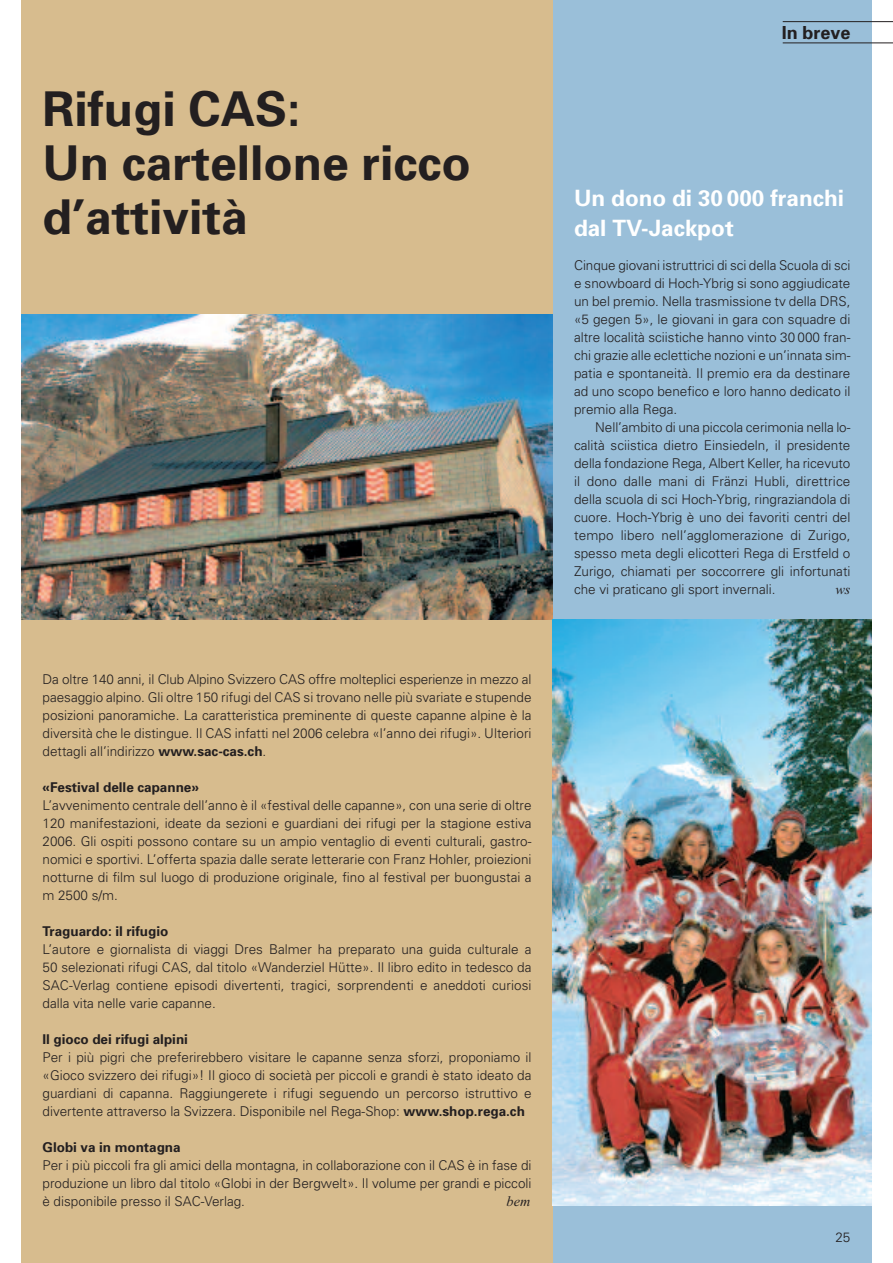
<style>
.page{position:relative;width:893px;height:1263px;background:#fff}
.page>*{position:absolute;margin:0;border:0;box-sizing:border-box;transform-origin:0 0}
.t1{font:700 48px/54px "Univers";color:#231f20}
.t2{font:700 22.5px/30px "Univers";color:#fff}
.t3{font:700 18px "Univers";color:#231f20}
.t4{font:italic 14.25px "Times New Roman";color:#231f20}
.t5{font:300 13.5px/18px "Univers";color:#231f20;text-align:justify}
.t6{font:700 13.5px "Univers";color:#231f20}
.s1{font-weight:700}
</style>
<div class="page">
<div style="left:553px;top:0;width:319px;height:1263px;background:#9abfd9"></div>
<hr style="left:783px;top:21px;width:110px;height:1px;background:#231f20">
<hr style="left:783px;top:43px;width:110px;height:1px;background:#231f20">
<div style="left:21px;top:0;width:532px;height:1263px;background:#d7bc8e"></div>
<img style="left:21px;top:315px;width:532px;height:305px">
<img style="left:553px;top:620px;width:319px;height:585px">
<h1 class="t1" style="left:43px;top:86px;width:430px">Rifugi CAS:<br>Un cartellone ricco d’attività</h1>
<p class="t5" style="left:43px;top:671px;width:490px">Da oltre 140 anni, il Club Alpino Svizzero CAS offre molteplici esperienze in mezzo al paesaggio alpino. Gli oltre 150 rifugi del CAS si trovano nelle più svariate e stupende posizioni panoramiche. La caratteristica preminente di queste capanne alpine è la diversità che le distingue. Il CAS infatti nel 2006 celebra «l’anno dei rifugi». Ulteriori dettagli all’indirizzo <span class="s1">www.sac-cas.ch</span>.</p>
<p class="t6" style="left:43px;top:782px;width:158px">«Festival delle capanne»</p>
<p class="t5" style="left:43px;top:797px;width:490px">L’avvenimento centrale dell’anno è il «festival delle capanne», con una serie di oltre 120 manifestazioni, ideate da sezioni e guardiani dei rifugi per la stagione estiva 2006. Gli ospiti possono contare su un ampio ventaglio di eventi culturali, gastro&shy;nomici e sportivi. L’offerta spazia dalle serate letterarie con Franz Hohler, proiezioni notturne di film sul luogo di produzione originale, fino al festival per buongustai a m 2500 s/m.</p>
<p class="t6" style="left:43px;top:926px;width:127px">Traguardo: il rifugio</p>
<p class="t5" style="left:43px;top:941px;width:490px">L’autore e giornalista di viaggi Dres Balmer ha preparato una guida culturale a 50 selezionati rifugi CAS, dal titolo «Wanderziel Hütte». Il libro edito in tedesco da SAC-Verlag contiene episodi divertenti, tragici, sorprendenti e aneddoti curiosi dalla vita nelle varie capanne.</p>
<p class="t6" style="left:43px;top:1034px;width:147px">Il gioco dei rifugi alpini</p>
<p class="t5" style="left:43px;top:1049px;width:490px">Per i più pigri che preferirebbero visitare le capanne senza sforzi, proponiamo il «Gioco svizzero dei rifugi»! Il gioco di società per piccoli e grandi è stato ideato da guardiani di capanna. Raggiungerete i rifugi seguendo un percorso istruttivo e divertente attraverso la Svizzera. Disponibile nel Rega-Shop: <span class="s1">www.shop.rega.ch</span></p>
<p class="t6" style="left:43px;top:1142px;width:140px">Globi va in montagna</p>
<p class="t5" style="left:43px;top:1157px;width:490px">Per i più piccoli fra gli amici della montagna, in collaborazione con il CAS è in fase di produzione un libro dal titolo «Globi in der Bergwelt». Il volume per grandi e piccoli è disponibile presso il SAC-Verlag.</p>
<p class="t4" style="left:507px;top:1196px;width:25px">bem</p>
<h3 class="t3" style="left:782px;top:26px;width:70px">In breve</h3>
<h2 class="t2" style="left:574px;top:185px;width:272px">Un dono di 30 000 franchi dal TV-Jackpot</h2>
<p class="t5" style="left:574px;top:257px;width:278px">Cinque giovani istruttrici di sci della Scuola di sci e snowboard di Hoch-Ybrig si sono aggiudicate un bel premio. Nella trasmissione tv della DRS, «5 gegen 5», le giovani in gara con squadre di altre località sciistiche hanno vinto 30 000 fran&shy;chi grazie alle eclettiche nozioni e un’innata sim&shy;patia e spontaneità. Il premio era da destinare ad uno scopo benefico e loro hanno dedicato il premio alla Rega.</p>
<p class="t5" style="left:574px;top:419px;width:278px;text-indent:21px">Nell’ambito di una piccola cerimonia nella lo&shy;calità sciistica dietro Einsiedeln, il presidente della fondazione Rega, Albert Keller, ha ricevuto il dono dalle mani di Fränzi Hubli, direttrice della scuola di sci Hoch-Ybrig, ringraziandola di cuore. Hoch-Ybrig è uno dei favoriti centri del tempo libero nell’agglomerazione di Zurigo, spesso meta degli elicotteri Rega di Erstfeld o Zurigo, chiamati per soccorrere gli infortunati che vi praticano gli sport invernali.</p>
<p class="t4" style="left:835px;top:584px;width:17px">ws</p>
<p class="t5" style="left:835px;top:1229px;width:17px">25</p>
</div>
